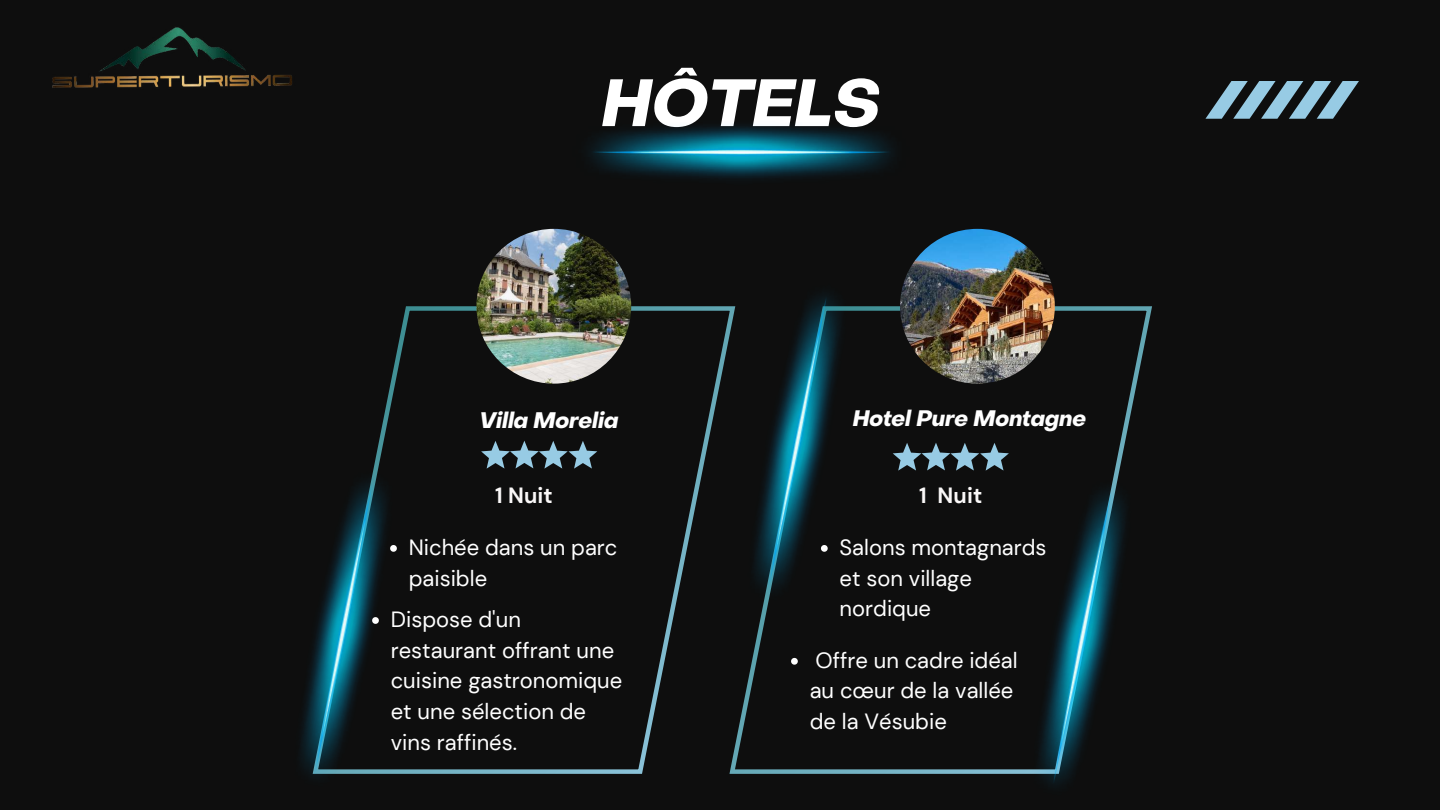
<style>
.page{position:relative;width:1440px;height:810px;background:#0e0e0e}
.page>*{position:absolute;margin:0;border:0;box-sizing:border-box;transform-origin:0 0}
.t1{font:italic 700 65.5px "Object Sans";color:#fff}
.t2{font:italic 700 22.1px "Object Sans";color:#fff}
.t3{font:22px/30.8px "DM Sans";color:#fff}
.t4{font:italic 700 22px "Object Sans";color:#fff}
.t5{font:700 22px "DM Sans";letter-spacing:.005em;color:#faf8f8}
</style>
<div class="page">
<svg style="left:1206px;top:81px;width:153px;height:37px"></svg>
<img style="left:52px;top:27px;width:240px;height:61px">
<img style="left:590px;top:126px;width:302px;height:53px">
<svg style="left:735px;top:306px;width:417px;height:468px"></svg>
<svg style="left:376px;top:306px;width:359px;height:468px"></svg>
<img style="left:900px;top:229px;width:155px;height:155px;border-radius:50%">
<img style="left:476px;top:229px;width:155px;height:155px;border-radius:50%">
<svg style="left:481px;top:441px;width:116px;height:27px"></svg>
<svg style="left:791px;top:658px;width:7px;height:7px"></svg>
<img style="left:300px;top:457px;width:108px;height:319px">
<img style="left:731px;top:295px;width:130px;height:320px">
<img style="left:1015px;top:466px;width:131px;height:319px">
<svg style="left:372px;top:617px;width:7px;height:7px"></svg>
<svg style="left:893px;top:443px;width:116px;height:27px"></svg>
<h1 class="t1" style="left:602px;top:77px;width:280px">HÔTELS</h1>
<p class="t2" style="left:480px;top:411px;width:140px">Villa Morelia</p>
<p class="t4" style="left:853px;top:409px;width:235px">Hotel Pure Montagne</p>
<p class="t5" style="left:495px;top:481px;width:59px">1 Nuit</p>
<p class="t5" style="left:919px;top:481px;width:65px">1 Nuit</p>
<p class="t3" style="left:409px;top:532px;width:210px">Nichée dans un parc paisible</p>
<p class="t3" style="left:391px;top:604px;width:233px">Dispose d'un restaurant offrant une cuisine gastronomique et une sélection de vins raffinés.</p>
<p class="t3" style="left:840px;top:532px;width:209px">Salons montagnards et son village nordique</p>
<p class="t3" style="left:810px;top:645px;width:210px">Offre un cadre idéal au cœur de la vallée de la Vésubie</p>
</div>
